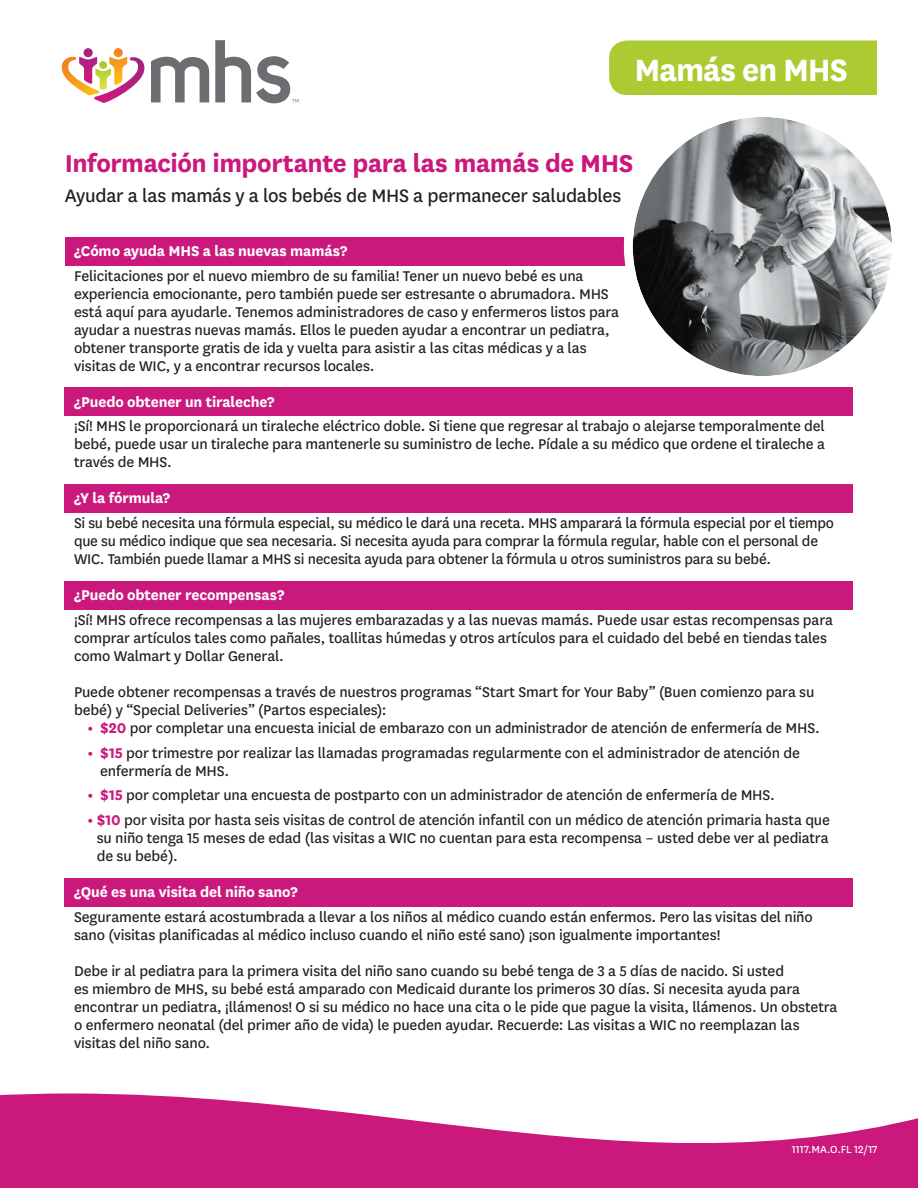
<style>
.page{position:relative;width:918px;height:1188px;background:#fff}
.page>*{position:absolute;margin:0;border:0;box-sizing:border-box;transform-origin:0 0}
.t1{font:700 36px "Centene Sans";letter-spacing:-.03em;color:#fff}
.t2{font:700 28.5px "Centene Sans";letter-spacing:-.015em;color:#ca187d}
.t3{font:21px "Centene Sans";letter-spacing:-.015em;color:#231f20}
.t4{font:16.5px/18px "Centene Sans";letter-spacing:-.01em;color:#231f20}
.t5{font:700 16.5px "Centene Sans";letter-spacing:-.01em;color:#fff}
.t6{font:12px "Centene Sans";letter-spacing:-.005em;color:#fff}
.s1{font-weight:700;color:#ca187d}
</style>
<div class="page">
<svg style="left:0;top:1093px;width:918px;height:95px;fill:#ca187d"></svg>
<div style="left:609px;top:40px;width:268px;height:55px;background:#accb33"></div>
<svg style="left:215px;top:40px;width:84px;height:63px"></svg>
<svg style="left:62px;top:48px;width:147px;height:55px"></svg>
<div style="left:65px;top:238px;width:685px;height:28px;background:#ca187d"></div>
<div style="left:65px;top:387px;width:788px;height:28px;background:#ca187d"></div>
<div style="left:65px;top:484px;width:788px;height:28px;background:#ca187d"></div>
<div style="left:65px;top:581px;width:788px;height:29px;background:#ca187d"></div>
<div style="left:65px;top:878px;width:788px;height:28px;background:#ca187d"></div>
<img style="left:633px;top:117px;width:259px;height:259px;border-radius:130px">
<div style="left:624px;top:108px;width:277px;height:277px;border:9px solid #fff;border-radius:50%"></div>
<h1 class="t1" style="left:635px;top:44px;width:215px">Mamás en MHS</h1>
<h2 class="t2" style="left:65px;top:143px;width:570px">Información importante para las mamás de MHS</h2>
<p class="t3" style="left:65px;top:181px;width:558px">Ayudar a las mamás y a los bebés de MHS a permanecer saludables</p>
<h3 class="t5" style="left:74px;top:239px;width:275px">¿Cómo ayuda MHS a las nuevas mamás?</h3>
<p class="t4" style="left:74px;top:266px;width:547px">Felicitaciones por el nuevo miembro de su familia! Tener un nuevo bebé es una experiencia emocionante, pero también puede ser estresante o abrumadora. MHS está aquí para ayudarle. Tenemos administradores de caso y enfermeros listos para ayudar a nuestras nuevas mamás. Ellos le pueden ayudar a encontrar un pediatra, obtener transporte gratis de ida y vuelta para asistir a las citas médicas y a las visitas de WIC, y a encontrar recursos locales.</p>
<h3 class="t5" style="left:74px;top:390px;width:202px">¿Puedo obtener un tiraleche?</h3>
<p class="t4" style="left:74px;top:416px;width:752px;text-align:justify">¡Sí! MHS le proporcionará un tiraleche eléctrico doble. Si tiene que regresar al trabajo o alejarse temporalmente del bebé, puede usar un tiraleche para mantenerle su suministro de leche. Pídale a su médico que ordene el tiraleche a través de MHS.</p>
<h3 class="t5" style="left:74px;top:487px;width:98px">¿Y la fórmula?</h3>
<p class="t4" style="left:74px;top:513px;width:762px">Si su bebé necesita una fórmula especial, su médico le dará una receta. MHS amparará la fórmula especial por el tiempo que su médico indique que sea necesaria. Si necesita ayuda para comprar la fórmula regular, hable con el personal de<br>WIC. También puede llamar a MHS si necesita ayuda para obtener la fórmula u otros suministros para su bebé.</p>
<h3 class="t5" style="left:74px;top:583px;width:212px">¿Puedo obtener recompensas?</h3>
<p class="t4" style="left:74px;top:610px;width:760px">¡Sí! MHS ofrece recompensas a las mujeres embarazadas y a las nuevas mamás. Puede usar estas recompensas para comprar artículos tales como pañales, toallitas húmedas y otros artículos para el cuidado del bebé en tiendas tales como Walmart y Dollar General.</p>
<p class="t4" style="left:74px;top:682px;width:742px">Puede obtener recompensas a través de nuestros programas “Start Smart for Your Baby” (Buen comienzo para su bebé) y “Special Deliveries” (Partos especiales):</p>
<p class="t4" style="left:88px;top:718px;width:734px"><span class="s1">• $20</span> por completar una encuesta inicial de embarazo con un administrador de atención de enfermería de MHS.</p>
<p class="t4" style="left:100px;top:743px;width:701px;text-indent:-13px"><span class="s1">• $15</span> por trimestre por realizar las llamadas programadas regularmente con el administrador de atención de enfermería de MHS.</p>
<p class="t4" style="left:88px;top:785px;width:689px"><span class="s1">• $15</span> por completar una encuesta de postparto con un administrador de atención de enfermería de MHS.</p>
<p class="t4" style="left:97px;top:810px;width:735px;text-align:justify;text-indent:-9px"><span class="s1">• $10</span> por visita por hasta seis visitas de control de atención infantil con un médico de atención primaria hasta que su niño tenga 15 meses de edad (las visitas a WIC no cuentan para esta recompensa – usted debe ver al pediatra de su bebé).</p>
<h3 class="t5" style="left:74px;top:880px;width:225px">¿Qué es una visita del niño sano?</h3>
<p class="t4" style="left:74px;top:907px;width:740px">Seguramente estará acostumbrada a llevar a los niños al médico cuando están enfermos. Pero las visitas del niño sano (visitas planificadas al médico incluso cuando el niño esté sano) ¡son igualmente importantes!</p>
<p class="t4" style="left:74px;top:961px;width:765px">Debe ir al pediatra para la primera visita del niño sano cuando su bebé tenga de 3 a 5 días de nacido. Si usted<br>es miembro de MHS, su bebé está amparado con Medicaid durante los primeros 30 días. Si necesita ayuda para encontrar un pediatra, ¡llámenos! O si su médico no hace una cita o le pide que pague la visita, llámenos. Un obstetra o enfermero neonatal (del primer año de vida) le pueden ayudar. Recuerde: Las visitas a WIC no reemplazan las visitas del niño sano.</p>
<p class="t6" style="left:792px;top:1142px;width:87px">1117.MA.O.FL 12/17</p>
</div>
